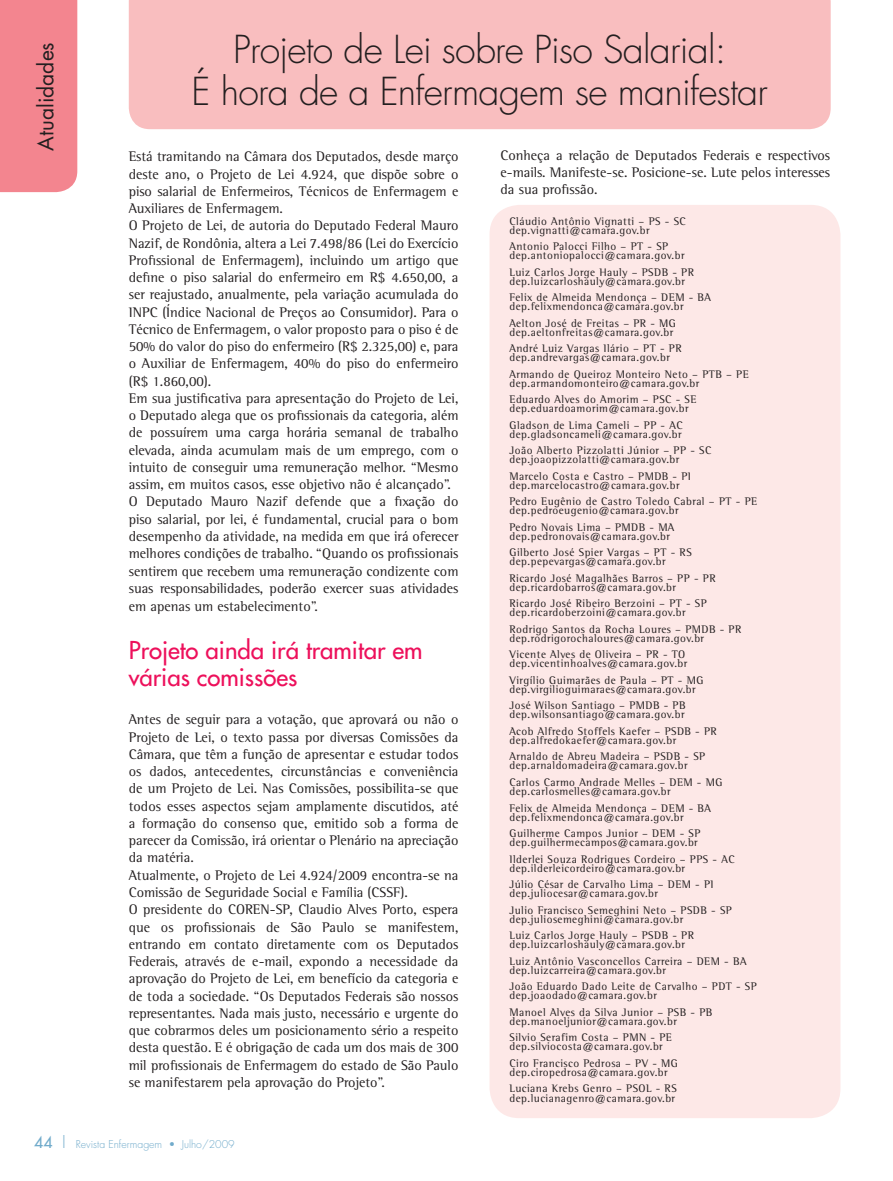
<style>
.page{position:relative;width:893px;height:1181px;background:#fff}
.page>*{position:absolute;margin:0;border:0;box-sizing:border-box;transform-origin:0 0}
.t1{font:300 37.5px/42px "Futura";letter-spacing:-.02em;color:#231f20;text-align:center}
.t2{font:24px/27px "Futura";color:#ed105b}
.t3{font:21px "Futura";color:#231f20}
.t4{font:14.25px/17.2px "Rotis Semi Serif";color:#231f20}
.t5{font:11.25px/9px "Rotis Semi Serif Std";letter-spacing:.04em;color:#231f20}
.t6{font:300 10.5px "Futura";color:#71abcb}
.s1{font-weight:400;font-size:15.75px}
.s2{font-size:15.75px}
</style>
<div class="page">
<div style="left:129px;top:0;width:701px;height:129px;background:#f9bebf"></div>
<div style="left:489px;top:205px;width:351px;height:913px;background:#fde8e7;border-radius:30px"></div>
<div style="left:0;top:0;width:77px;height:192px;background:#f3858f"></div>
<h3 class="t3" style="left:32px;top:151px;width:110px;rotate:-90deg">Atualidades</h3>
<h1 class="t1" style="left:192px;top:29px;width:577px">Projeto de Lei sobre Piso Salarial:<br>É hora de a Enfermagem se manifestar</h1>
<p class="t4" style="left:129px;top:148px;width:331px">Está tramitando na Câmara dos Deputados, desde março deste ano, o Projeto de Lei 4.924, que dispõe sobre o piso salarial de Enfermeiros, Técnicos de Enfermagem e Auxiliares de Enfermagem.<br>O Projeto de Lei, de autoria do Deputado Federal Mauro Nazif, de Rondônia, altera a Lei 7.498/86 (Lei do Exercício Profissional de Enfermagem), incluindo um artigo que define o piso salarial do enfermeiro em R$ 4.650,00, a ser reajustado, anualmente, pela variação acumulada do INPC (Índice Nacional de Preços ao Consumidor). Para o Técnico de Enfermagem, o valor proposto para o piso é de 50% do valor do piso do enfermeiro (R$ 2.325,00) e, para o Auxiliar de Enfermagem, 40% do piso do enfermeiro (R$ 1.860,00).<br>Em sua justificativa para apresentação do Projeto de Lei, o Deputado alega que os profissionais da categoria, além de possuírem uma carga horária semanal de trabalho elevada, ainda acumulam mais de um emprego, com o intuito de conseguir uma remuneração melhor. “Mesmo assim, em muitos casos, esse objetivo não é alcançado”.<br>O Deputado Mauro Nazif defende que a fixação do piso salarial, por lei, é fundamental, crucial para o bom desempenho da atividade, na medida em que irá oferecer melhores condições de trabalho. “Quando os profissionais sentirem que recebem uma remuneração condizente com suas responsabilidades, poderão exercer suas atividades em apenas um estabelecimento”.</p>
<h2 class="t2" style="left:129px;top:637px;width:295px">Projeto ainda irá tramitar em várias comissões</h2>
<p class="t4" style="left:129px;top:711px;width:331px">Antes de seguir para a votação, que aprovará ou não o Projeto de Lei, o texto passa por diversas Comissões da Câmara, que têm a função de apresentar e estudar todos os dados, antecedentes, circunstâncias e conveniência de um Projeto de Lei. Nas Comissões, possibilita-se que todos esses aspectos sejam amplamente discutidos, até a formação do consenso que, emitido sob a forma de parecer da Comissão, irá orientar o Plenário na apreciação da matéria.<br>Atualmente, o Projeto de Lei 4.924/2009 encontra-se na Comissão de Seguridade Social e Família (CSSF).<br>O presidente do COREN-SP, Claudio Alves Porto, espera que os profissionais de São Paulo se manifestem, entrando em contato diretamente com os Deputados Federais, através de e-mail, expondo a necessidade da aprovação do Projeto de Lei, em benefício da categoria e de toda a sociedade. “Os Deputados Federais são nossos representantes. Nada mais justo, necessário e urgente do que cobrarmos deles um posicionamento sério a respeito desta questão. E é obrigação de cada um dos mais de 300 mil profissionais de Enfermagem do estado de São Paulo se manifestarem pela aprovação do Projeto”.</p>
<p class="t4" style="left:500px;top:147px;width:331px;text-align:justify">Conheça a relação de Deputados Federais e respectivos e-mails. Manifeste-se. Posicione-se. Lute pelos interesses da sua profissão.</p>
<p class="t5" style="left:509px;top:216px;width:178px">Cláudio Antônio Vignatti – PS - SC dep.vignatti@camara.gov.br</p>
<p class="t5" style="left:509px;top:242px;width:177px">Antonio Palocci Filho – PT - SP dep.antoniopalocci@camara.gov.br</p>
<p class="t5" style="left:509px;top:267px;width:186px">Luiz Carlos Jorge Hauly – PSDB - PR dep.luizcarloshauly@camara.gov.br</p>
<p class="t5" style="left:509px;top:293px;width:203px">Felix de Almeida Mendonça – DEM - BA dep.felixmendonca@camara.gov.br</p>
<p class="t5" style="left:509px;top:318px;width:168px">Aelton José de Freitas – PR - MG dep.aeltonfreitas@camara.gov.br</p>
<p class="t5" style="left:509px;top:344px;width:174px">André Luiz Vargas Ilário – PT - PR dep.andrevargas@camara.gov.br</p>
<p class="t5" style="left:509px;top:369px;width:241px">Armando de Queiroz Monteiro Neto – PTB – PE dep.armandomonteiro@camara.gov.br</p>
<p class="t5" style="left:509px;top:395px;width:188px">Eduardo Alves do Amorim – PSC - SE dep.eduardoamorim@camara.gov.br</p>
<p class="t5" style="left:509px;top:420px;width:175px">Gladson de Lima Cameli – PP - AC dep.gladsoncameli@camara.gov.br</p>
<p class="t5" style="left:509px;top:446px;width:203px">João Alberto Pizzolatti Júnior – PP - SC dep.joaopizzolatti@camara.gov.br</p>
<p class="t5" style="left:509px;top:471px;width:183px">Marcelo Costa e Castro – PMDB - PI dep.marcelocastro@camara.gov.br</p>
<p class="t5" style="left:509px;top:497px;width:249px">Pedro Eugênio de Castro Toledo Cabral – PT - PE dep.pedroeugenio@camara.gov.br</p>
<p class="t5" style="left:509px;top:522px;width:166px">Pedro Novais Lima – PMDB - MA dep.pedronovais@camara.gov.br</p>
<p class="t5" style="left:509px;top:548px;width:184px">Gilberto José Spier Vargas – PT - RS dep.pepevargas@camara.gov.br</p>
<p class="t5" style="left:509px;top:573px;width:208px">Ricardo José Magalhães Barros – PP - PR dep.ricardobarros@camara.gov.br</p>
<p class="t5" style="left:509px;top:599px;width:199px">Ricardo José Ribeiro Berzoini – PT - SP dep.ricardoberzoini@camara.gov.br</p>
<p class="t5" style="left:509px;top:625px;width:233px">Rodrigo Santos da Rocha Loures – PMDB - PR dep.rodrigorochaloures@camara.gov.br</p>
<p class="t5" style="left:509px;top:650px;width:179px">Vicente Alves de Oliveira – PR - TO dep.vicentinhoalves@camara.gov.br</p>
<p class="t5" style="left:509px;top:676px;width:195px">Virgílio Guimarães de Paula – PT - MG dep.virgilioguimaraes@camara.gov.br</p>
<p class="t5" style="left:509px;top:701px;width:177px">José Wilson Santiago – PMDB - PB dep.wilsonsantiago@camara.gov.br</p>
<p class="t5" style="left:509px;top:727px;width:209px">Acob Alfredo Stoffels Kaefer – PSDB - PR dep.alfredokaefer@camara.gov.br</p>
<p class="t5" style="left:509px;top:752px;width:197px">Arnaldo de Abreu Madeira – PSDB - SP dep.arnaldomadeira@camara.gov.br</p>
<p class="t5" style="left:509px;top:778px;width:214px">Carlos Carmo Andrade Melles – DEM - MG dep.carlosmelles@camara.gov.br</p>
<p class="t5" style="left:509px;top:803px;width:203px">Felix de Almeida Mendonça – DEM - BA dep.felixmendonca@camara.gov.br</p>
<p class="t5" style="left:509px;top:829px;width:192px">Guilherme Campos Junior – DEM - SP dep.guilhermecampos@camara.gov.br</p>
<p class="t5" style="left:509px;top:854px;width:226px">Ilderlei Souza Rodrigues Cordeiro – PPS - AC dep.ilderleicordeiro@camara.gov.br</p>
<p class="t5" style="left:509px;top:880px;width:206px">Júlio César de Carvalho Lima – DEM - PI dep.juliocesar@camara.gov.br</p>
<p class="t5" style="left:509px;top:905px;width:224px">Julio Francisco Semeghini Neto – PSDB - SP dep.juliosemeghini@camara.gov.br</p>
<p class="t5" style="left:509px;top:931px;width:186px">Luiz Carlos Jorge Hauly – PSDB - PR dep.luizcarloshauly@camara.gov.br</p>
<p class="t5" style="left:509px;top:956px;width:238px">Luiz Antônio Vasconcellos Carreira – DEM - BA dep.luizcarreira@camara.gov.br</p>
<p class="t5" style="left:509px;top:982px;width:249px">João Eduardo Dado Leite de Carvalho – PDT - SP dep.joaodado@camara.gov.br</p>
<p class="t5" style="left:509px;top:1007px;width:204px">Manoel Alves da Silva Junior – PSB - PB dep.manoeljunior@camara.gov.br</p>
<p class="t5" style="left:509px;top:1033px;width:164px">Silvio Serafim Costa – PMN - PE dep.silviocosta@camara.gov.br</p>
<p class="t5" style="left:509px;top:1058px;width:170px">Ciro Francisco Pedrosa – PV - MG dep.ciropedrosa@camara.gov.br</p>
<p class="t5" style="left:509px;top:1083px;width:169px;line-height:9.6px">Luciana Krebs Genro – PSOL - RS dep.lucianagenro@camara.gov.br</p>
<p class="t6" style="left:34px;top:1137px;width:202px"><span class="s1">44</span> <span class="s2">|</span> Revista Enfermagem • Julho/2009</p>
</div>
